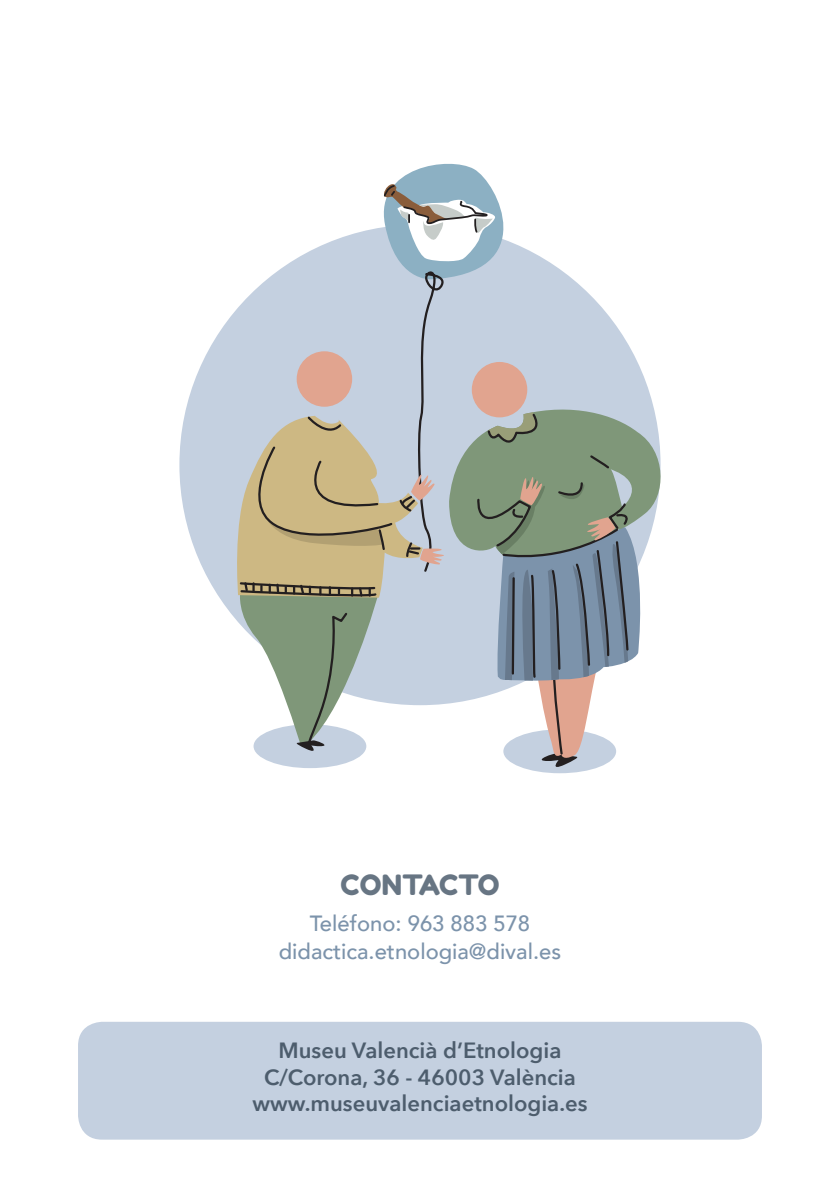
<style>
.page{position:relative;width:840px;height:1191px;background:#fff}
.page>*{position:absolute;margin:0;border:0;box-sizing:border-box;transform-origin:0 0}
.t1{font:28px "Fredoka One";letter-spacing:.01em;color:#677583}
.t2{font:600 22px "Avenir Next";color:#4d5d6d}
.t3{font:500 22px "Avenir";color:#7c93ab}
</style>
<div class="page">
<div style="left:179px;top:224px;width:481px;height:481px;background:#c4d0e0;border-radius:50%"></div>
<svg style="left:232px;top:163px;width:429px;height:609px"></svg>
<div style="left:78px;top:1021px;width:683px;height:118px;background:#c4d0e0;border-radius:24px"></div>
<p class="t1" style="left:340px;top:867px;width:160px">CONTACTO</p>
<p class="t3" style="left:309px;top:904px;width:222px">Teléfono: 963 883 578</p>
<p class="t3" style="left:279px;top:932px;width:284px">didactica.etnologia@dival.es</p>
<p class="t2" style="left:278px;top:1031px;width:284px">Museu Valencià d’Etnologia</p>
<p class="t2" style="left:264px;top:1058px;width:313px">C/Corona, 36 - 46003 València</p>
<p class="t2" style="left:252px;top:1084px;width:336px">www.museuvalenciaetnologia.es</p>
</div>
